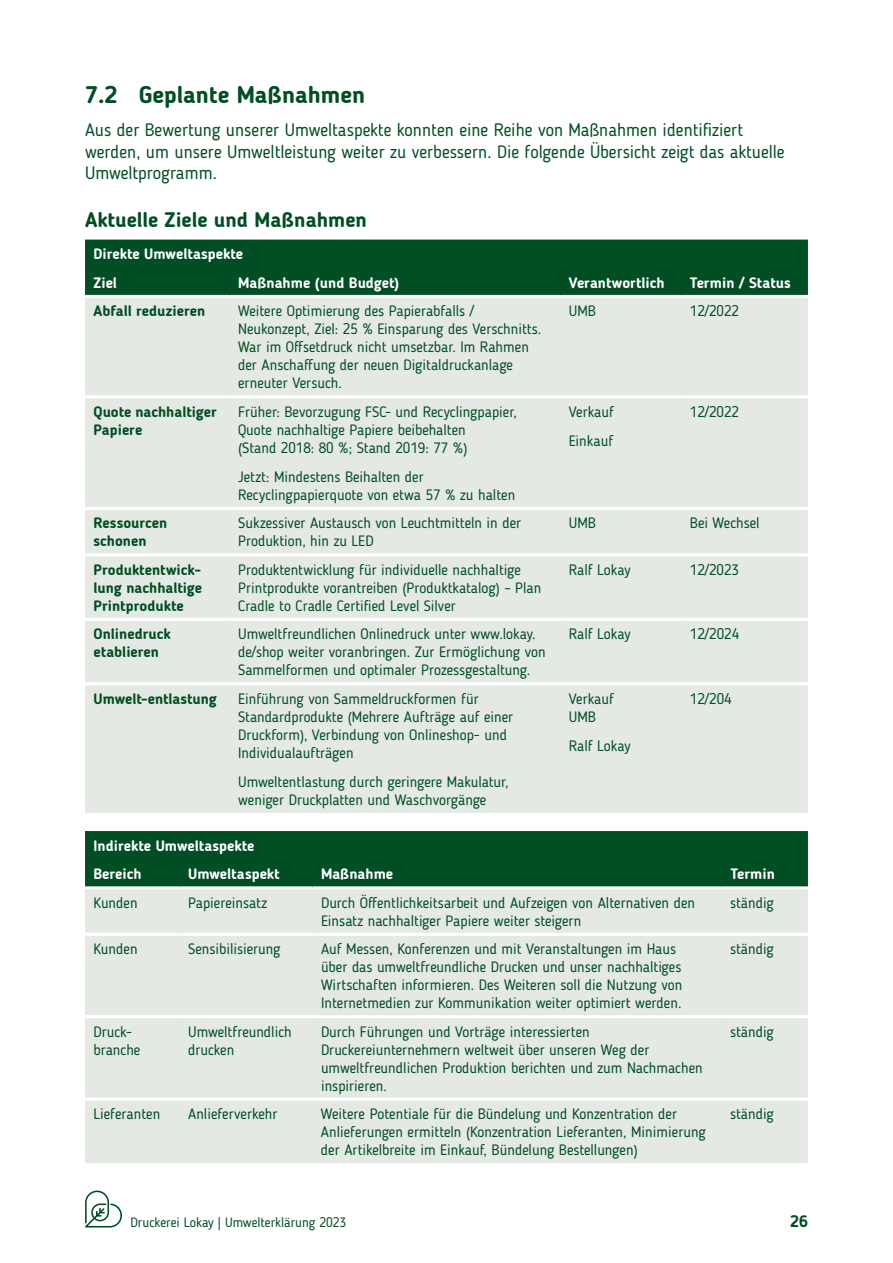
<style>
.page{position:relative;width:893px;height:1263px;background:#fff}
.page>*{position:absolute;margin:0;border:0;box-sizing:border-box;transform-origin:0 0}
.t1{font:700 24px "Blogger Sans";color:#014e25}
.t2{font:700 21px "Blogger Sans";color:#014e25}
.t3{font:18px/21.6px "Blogger Sans";color:#014e25}
.t4{font:700 16.5px "Blogger Sans";color:#014e25}
.t5{font:15px/18px "Blogger Sans";color:#014e25}
.t6{font:700 15px/18px "Blogger Sans";color:#014e25}
.t7{font:700 15px/28.3px "Blogger Sans";color:#fff}
.t8{font:13.5px "Blogger Sans";color:#014e25}
</style>
<div class="page">
<svg style="left:85px;top:1190px;width:37px;height:37px"></svg>
<div style="left:85px;top:240px;width:723px;height:55px;background:#014e25"></div>
<div style="left:85px;top:298px;width:723px;height:515px;background:#e4e9e3"></div>
<hr style="left:85px;top:395px;width:145px;height:3px;background:#fff">
<hr style="left:230px;top:395px;width:330px;height:3px;background:#fff">
<hr style="left:560px;top:395px;width:121px;height:3px;background:#fff">
<hr style="left:681px;top:395px;width:127px;height:3px;background:#fff">
<hr style="left:85px;top:507px;width:145px;height:3px;background:#fff">
<hr style="left:230px;top:507px;width:330px;height:3px;background:#fff">
<hr style="left:560px;top:507px;width:121px;height:3px;background:#fff">
<hr style="left:681px;top:507px;width:127px;height:3px;background:#fff">
<hr style="left:85px;top:553px;width:145px;height:3px;background:#fff">
<hr style="left:230px;top:553px;width:330px;height:3px;background:#fff">
<hr style="left:560px;top:553px;width:121px;height:3px;background:#fff">
<hr style="left:681px;top:553px;width:127px;height:3px;background:#fff">
<hr style="left:85px;top:618px;width:145px;height:3px;background:#fff">
<hr style="left:230px;top:618px;width:330px;height:3px;background:#fff">
<hr style="left:560px;top:618px;width:121px;height:3px;background:#fff">
<hr style="left:681px;top:618px;width:127px;height:3px;background:#fff">
<hr style="left:85px;top:682px;width:145px;height:3px;background:#fff">
<hr style="left:230px;top:682px;width:330px;height:3px;background:#fff">
<hr style="left:560px;top:682px;width:121px;height:3px;background:#fff">
<hr style="left:681px;top:682px;width:127px;height:3px;background:#fff">
<div style="left:85px;top:831px;width:723px;height:55px;background:#014e25"></div>
<div style="left:85px;top:889px;width:723px;height:274px;background:#e4e9e3"></div>
<hr style="left:85px;top:933px;width:95px;height:3px;background:#fff">
<hr style="left:180px;top:933px;width:133px;height:3px;background:#fff">
<hr style="left:313px;top:933px;width:409px;height:3px;background:#fff">
<hr style="left:722px;top:933px;width:86px;height:3px;background:#fff">
<hr style="left:85px;top:1015px;width:95px;height:3px;background:#fff">
<hr style="left:180px;top:1015px;width:133px;height:3px;background:#fff">
<hr style="left:313px;top:1015px;width:409px;height:3px;background:#fff">
<hr style="left:722px;top:1015px;width:86px;height:3px;background:#fff">
<hr style="left:85px;top:1097px;width:95px;height:3px;background:#fff">
<hr style="left:180px;top:1097px;width:133px;height:3px;background:#fff">
<hr style="left:313px;top:1097px;width:409px;height:3px;background:#fff">
<hr style="left:722px;top:1097px;width:86px;height:3px;background:#fff">
<h1 class="t1" style="left:85px;top:80px;width:282px">7.2 Geplante Maßnahmen</h1>
<p class="t3" style="left:85px;top:119px;width:701px">Aus der Bewertung unserer Umweltaspekte konnten eine Reihe von Maßnahmen identifiziert werden, um unsere Umweltleistung weiter zu verbessern. Die folgende Übersicht zeigt das aktuelle<br>Umweltprogramm.</p>
<h2 class="t2" style="left:85px;top:207px;width:284px">Aktuelle Ziele und Maßnahmen</h2>
<p class="t7" style="left:94px;top:240px;width:151px">Direkte Umweltaspekte<br>Ziel</p>
<p class="t7" style="left:238px;top:268px;width:163px">Maßnahme (und Budget)</p>
<p class="t7" style="left:569px;top:268px;width:97px">Verantwortlich</p>
<p class="t7" style="left:690px;top:268px;width:102px">Termin / Status</p>
<p class="t6" style="left:94px;top:302px;width:113px">Abfall reduzieren</p>
<p class="t5" style="left:238px;top:302px;width:303px">Weitere Optimierung des Papierabfalls / Neukonzept, Ziel: 25 % Einsparung des Verschnitts.<br>War im Offsetdruck nicht umsetzbar. Im Rahmen der Anschaffung der neuen Digitaldruckanlage erneuter Versuch.</p>
<p class="t5" style="left:569px;top:302px;width:29px">UMB</p>
<p class="t5" style="left:690px;top:302px;width:51px">12/2022</p>
<p class="t6" style="left:94px;top:402px;width:125px">Quote nachhaltiger<br>Papiere</p>
<p class="t5" style="left:238px;top:402px;width:280px">Früher: Bevorzugung FSC- und Recyclingpapier,<br>Quote nachhaltige Papiere beibehalten<br>(Stand 2018: 80 %; Stand 2019: 77 %)</p>
<p class="t5" style="left:238px;top:468px;width:279px">Jetzt: Mindestens Beihalten der<br>Recyclingpapierquote von etwa 57 % zu halten</p>
<p class="t5" style="left:569px;top:397px;width:47px;line-height:29.2px">Verkauf<br>Einkauf</p>
<p class="t5" style="left:690px;top:402px;width:51px">12/2022</p>
<p class="t6" style="left:94px;top:514px;width:75px">Ressourcen schonen</p>
<p class="t5" style="left:238px;top:514px;width:285px">Sukzessiver Austausch von Leuchtmitteln in der<br>Produktion, hin zu LED</p>
<p class="t5" style="left:569px;top:514px;width:29px">UMB</p>
<p class="t5" style="left:690px;top:514px;width:71px">Bei Wechsel</p>
<p class="t6" style="left:94px;top:560px;width:110px;text-align:justify">Produktentwick&shy;lung nachhaltige Printprodukte</p>
<p class="t5" style="left:238px;top:561px;width:305px">Produktentwicklung für individuelle nachhaltige<br>Printprodukte vorantreiben (Produktkatalog) – Plan<br>Cradle to Cradle Certified Level Silver</p>
<p class="t5" style="left:569px;top:561px;width:63px">Ralf Lokay</p>
<p class="t5" style="left:690px;top:561px;width:51px">12/2023</p>
<p class="t6" style="left:94px;top:625px;width:79px">Onlinedruck etablieren</p>
<p class="t5" style="left:238px;top:625px;width:309px">Umweltfreundlichen Onlinedruck unter www.lokay. de/shop weiter voranbringen. Zur Ermöglichung von<br>Sammelformen und optimaler Prozessgestaltung.</p>
<p class="t5" style="left:569px;top:625px;width:63px">Ralf Lokay</p>
<p class="t5" style="left:690px;top:625px;width:51px">12/2024</p>
<p class="t6" style="left:94px;top:689px;width:125px">Umwelt-entlastung</p>
<p class="t5" style="left:238px;top:689px;width:277px">Einführung von Sammeldruckformen für Standardprodukte (Mehrere Aufträge auf einer Druckform), Verbindung von Onlineshop- und Individualaufträgen</p>
<p class="t5" style="left:238px;top:773px;width:272px">Umweltentlastung durch geringere Makulatur, weniger Druckplatten und Waschvorgänge</p>
<p class="t5" style="left:690px;top:689px;width:43px">12/204</p>
<p class="t5" style="left:569px;top:689px;width:47px">Verkauf<br>UMB</p>
<p class="t5" style="left:569px;top:737px;width:63px">Ralf Lokay</p>
<p class="t7" style="left:94px;top:831px;width:162px">Indirekte Umweltaspekte<br>Bereich</p>
<p class="t7" style="left:188px;top:860px;width:93px">Umweltaspekt</p>
<p class="t7" style="left:321px;top:860px;width:74px">Maßnahme</p>
<p class="t7" style="left:730px;top:860px;width:46px">Termin</p>
<p class="t5" style="left:94px;top:893px;width:46px">Kunden</p>
<p class="t5" style="left:188px;top:893px;width:80px">Papiereinsatz</p>
<p class="t5" style="left:321px;top:893px;width:376px">Durch Öffentlichkeitsarbeit und Aufzeigen von Alternativen den<br>Einsatz nachhaltiger Papiere weiter steigern</p>
<p class="t5" style="left:730px;top:893px;width:45px">ständig</p>
<p class="t5" style="left:94px;top:940px;width:46px">Kunden</p>
<p class="t5" style="left:188px;top:940px;width:94px">Sensibilisierung</p>
<p class="t5" style="left:321px;top:940px;width:363px">Auf Messen, Konferenzen und mit Veranstaltungen im Haus über das umweltfreundliche Drucken und unser nachhaltiges Wirtschaften informieren. Des Weiteren soll die Nutzung von Internetmedien zur Kommunikation weiter optimiert werden.</p>
<p class="t5" style="left:730px;top:940px;width:45px">ständig</p>
<p class="t5" style="left:93px;top:1022px;width:48px">Druck&shy;branche</p>
<p class="t5" style="left:188px;top:1022px;width:105px">Umweltfreundlich drucken</p>
<p class="t5" style="left:321px;top:1022px;width:383px">Durch Führungen und Vorträge interessierten Druckereiunternehmern weltweit über unseren Weg der umweltfreundlichen Produktion berichten und zum Nachmachen inspirieren.</p>
<p class="t5" style="left:730px;top:1022px;width:45px">ständig</p>
<p class="t5" style="left:93px;top:1105px;width:68px">Lieferanten</p>
<p class="t5" style="left:188px;top:1105px;width:91px">Anlieferverkehr</p>
<p class="t5" style="left:321px;top:1105px;width:386px">Weitere Potentiale für die Bündelung und Konzentration der<br>Anlieferungen ermitteln (Konzentration Lieferanten, Minimierung der Artikelbreite im Einkauf, Bündelung Bestellungen)</p>
<p class="t5" style="left:730px;top:1105px;width:45px">ständig</p>
<p class="t8" style="left:131px;top:1214px;width:217px">Druckerei Lokay | Umwelterklärung 2023</p>
<p class="t4" style="left:790px;top:1211px;width:19px">26</p>
</div>
